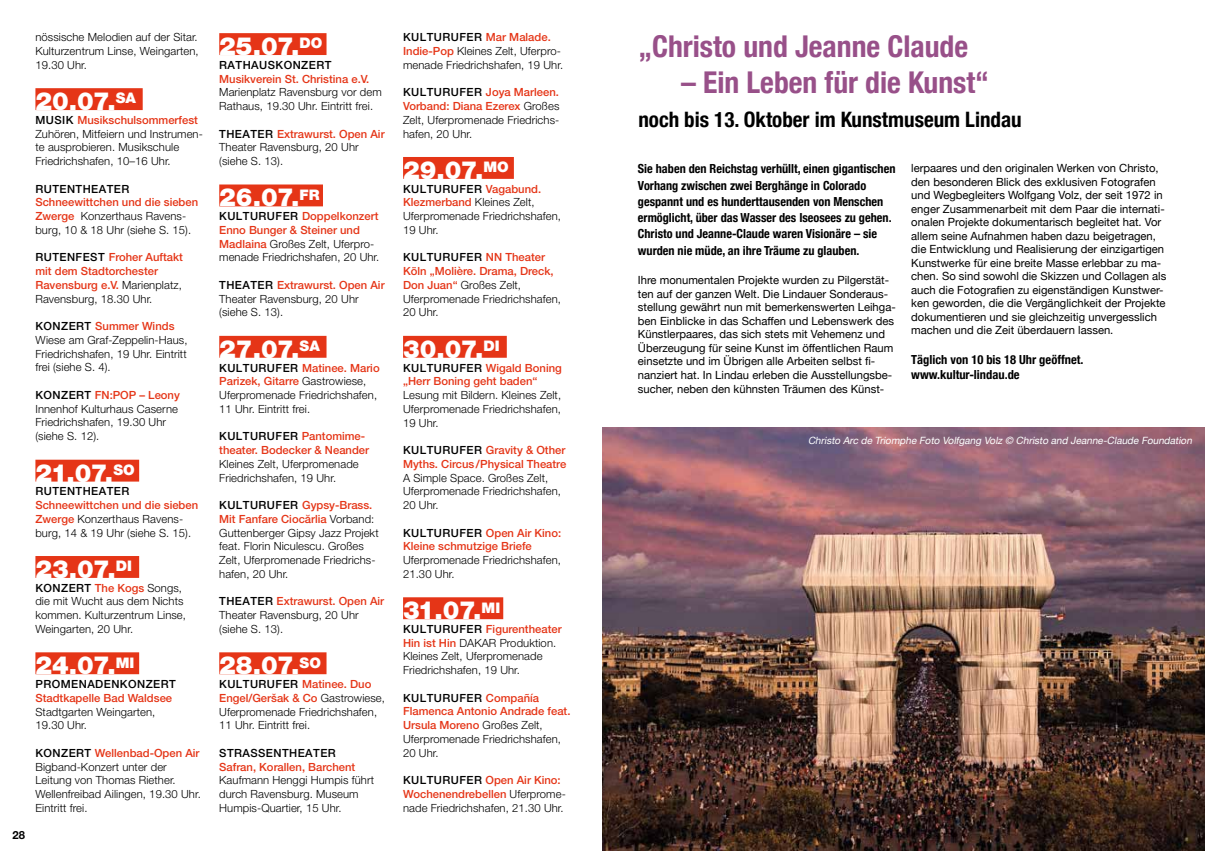
<style>
.page{position:relative;width:1205px;height:851px;background:#fff}
.page>*{position:absolute;margin:0;border:0;box-sizing:border-box;transform-origin:0 0}
.t1{font:700 condensed 30px "Helvetica Neue";color:#985089}
.t2{font:900 25px "Helvetica Neue LT Pro";letter-spacing:-.025em;color:#fff}
.t3{font:700 condensed 21.25px "Helvetica Neue";color:#000}
.t4{font:700 condensed 12.5px/16.2px "Helvetica Neue";color:#000}
.t5{font:300 11.25px/13.8px "Helvetica Neue LT Pro";letter-spacing:.01em;color:#000}
.t6{font:11.25px/13.5px "Helvetica Neue";color:#000}
.t7{font:500 11.25px/13.8px "Helvetica Neue LT Pro";color:#e53517}
.t8{font:500 11.25px "Helvetica Neue LT Pro";letter-spacing:.04em;color:#000}
.t9{font:700 11.25px "Helvetica Neue LT Pro";color:#000}
.t10{font:italic 10px "Helvetica Neue";color:#fff}
.s1{font-weight:500}
.s2{font-weight:500;color:#e53517}
.s3{color:#000}
.s4{font-weight:300;color:#000}
</style>
<div class="page">
<div style="left:35px;top:88px;width:108px;height:22px;background:#e53517"></div>
<div style="left:35px;top:459px;width:104px;height:22px;background:#e53517"></div>
<div style="left:35px;top:556px;width:104px;height:22px;background:#e53517"></div>
<div style="left:35px;top:652px;width:104px;height:22px;background:#e53517"></div>
<div style="left:219px;top:33px;width:107px;height:22px;background:#e53517"></div>
<div style="left:219px;top:184px;width:104px;height:22px;background:#e53517"></div>
<div style="left:219px;top:336px;width:107px;height:22px;background:#e53517"></div>
<div style="left:219px;top:652px;width:107px;height:22px;background:#e53517"></div>
<div style="left:403px;top:157px;width:111px;height:22px;background:#e53517"></div>
<div style="left:403px;top:336px;width:104px;height:22px;background:#e53517"></div>
<div style="left:403px;top:597px;width:100px;height:22px;background:#e53517"></div>
<img style="left:602px;top:427px;width:603px;height:423px">
<p class="t9" style="left:12px;top:828px;width:14px">28</p>
<p class="t5" style="left:35px;top:30px;width:165px;text-align:justify">nössische Melodien auf der Sitar.<br>Kulturzentrum Linse, Weingarten, 19.30 Uhr.</p>
<h2 class="t2" style="left:35px;top:86px;width:102px">20.07.<sup>SA</sup></h2>
<p class="t5" style="left:35px;top:113px;width:169px"><span class="s1">MUSIK</span> <span class="s2">Musikschulsommerfest<br></span>Zuhören, Mitfeiern und Instrumen&shy;te ausprobieren. Musikschule<br>Friedrichshafen, 10–16 Uhr.</p>
<p class="t8" style="left:35px;top:182px;width:95px">RUTENTHEATER</p>
<p class="t5" style="left:35px;top:195px;width:164px"><span class="s2">Schneewittchen und die sieben<br>Zwerge</span> Konzerthaus Ravens&shy;burg, 10 &amp; 18 Uhr (siehe S. 15).</p>
<p class="t7" style="left:35px;top:250px;width:149px"><span class="s3">RUTENFEST</span> Froher Auftakt mit dem Stadtorchester<br>Ravensburg e.V. <span class="s4">Marienplatz,<br>Ravensburg, 18.30 Uhr.</span></p>
<p class="t5" style="left:35px;top:319px;width:154px"><span class="s1">KONZERT</span> <span class="s2">Summer Winds<br></span>Wiese am Graf-Zeppelin-Haus,<br>Friedrichshafen, 19 Uhr. Eintritt frei (siehe S. 4).</p>
<p class="t5" style="left:35px;top:388px;width:146px"><span class="s1">KONZERT</span> <span class="s2">FN:POP – Leony<br></span>Innenhof Kulturhaus Caserne<br>Friedrichshafen, 19.30 Uhr (siehe S. 12).</p>
<h2 class="t2" style="left:35px;top:457px;width:101px">21.07.<sup>SO</sup></h2>
<p class="t8" style="left:35px;top:484px;width:95px">RUTENTHEATER</p>
<p class="t5" style="left:35px;top:498px;width:164px"><span class="s2">Schneewittchen und die sieben<br>Zwerge</span> Konzerthaus Ravens&shy;burg, 14 &amp; 19 Uhr (siehe S. 15).</p>
<h2 class="t2" style="left:35px;top:554px;width:98px">23.07.<sup>DI</sup></h2>
<p class="t5" style="left:35px;top:580px;width:152px"><span class="s1">KONZERT</span> <span class="s2">The Kogs</span> Songs, die mit Wucht aus dem Nichts kommen. Kulturzentrum Linse,<br>Weingarten, 20 Uhr.</p>
<h2 class="t2" style="left:35px;top:650px;width:100px">24.07.<sup>MI</sup></h2>
<p class="t8" style="left:35px;top:677px;width:142px">PROMENADENKONZERT</p>
<p class="t7" style="left:35px;top:690px;width:138px">Stadtkapelle Bad Waldsee</p>
<p class="t5" style="left:35px;top:704px;width:121px">Stadtgarten Weingarten,<br>19.30 Uhr.</p>
<p class="t5" style="left:35px;top:745px;width:167px"><span class="s1">KONZERT</span> <span class="s2">Wellenbad-Open Air<br></span>Bigband-Konzert unter der<br>Leitung von Thomas Riether.<br>Wellenfreibad Ailingen, 19.30 Uhr.<br>Eintritt frei.</p>
<h2 class="t2" style="left:219px;top:31px;width:105px">25.07.<sup>DO</sup></h2>
<p class="t8" style="left:219px;top:58px;width:114px">RATHAUSKONZERT</p>
<p class="t7" style="left:219px;top:71px;width:152px">Musikverein St. Christina e.V.</p>
<p class="t5" style="left:219px;top:85px;width:164px">Marienplatz Ravensburg vor dem<br>Rathaus, 19.30 Uhr. Eintritt frei.</p>
<p class="t5" style="left:219px;top:126px;width:167px"><span class="s1">THEATER</span> <span class="s2">Extrawurst. Open Air<br></span>Theater Ravensburg, 20 Uhr (siehe S. 13).</p>
<h2 class="t2" style="left:219px;top:182px;width:102px">26.07.<sup>FR</sup></h2>
<p class="t5" style="left:219px;top:209px;width:162px"><span class="s1">KULTURUFER</span> <span class="s2">Doppelkonzert<br>Enno Bunger &amp; Steiner und<br>Madlaina</span> Großes Zelt, Uferpro&shy;menade Friedrichshafen, 20 Uhr.</p>
<p class="t5" style="left:219px;top:278px;width:167px"><span class="s1">THEATER</span> <span class="s2">Extrawurst. Open Air<br></span>Theater Ravensburg, 20 Uhr (siehe S. 13).</p>
<h2 class="t2" style="left:219px;top:334px;width:102px">27.07.<sup>SA</sup></h2>
<p class="t5" style="left:219px;top:360px;width:162px"><span class="s1">KULTURUFER</span> <span class="s2">Matinee. Mario<br>Parizek, Gitarre</span> Gastrowiese,<br>Uferpromenade Friedrichshafen,<br>11 Uhr. Eintritt frei.</p>
<p class="t7" style="left:219px;top:429px;width:151px"><span class="s3">KULTURUFER</span> Pantomime&shy;theater. Bodecker &amp; Neander</p>
<p class="t5" style="left:219px;top:456px;width:141px">Kleines Zelt, Uferpromenade<br>Friedrichshafen, 19 Uhr.</p>
<p class="t5" style="left:219px;top:498px;width:161px"><span class="s1">KULTURUFER</span> <span class="s2">Gypsy-Brass.<br>Mit Fanfare Ciocărlia</span> Vorband:<br>Guttenberger Gipsy Jazz Projekt feat. Florin Niculescu. Großes<br>Zelt, Uferpromenade Friedrichs&shy;hafen, 20 Uhr.</p>
<p class="t5" style="left:219px;top:594px;width:166px"><span class="s1">THEATER</span> <span class="s2">Extrawurst. Open Air<br></span>Theater Ravensburg, 20 Uhr (siehe S. 13).</p>
<h2 class="t2" style="left:219px;top:650px;width:103px">28.07.<sup>SO</sup></h2>
<p class="t5" style="left:219px;top:676px;width:167px"><span class="s1">KULTURUFER</span> <span class="s2">Matinee. Duo<br>Engel/Geršak &amp; Co</span> Gastrowiese,<br>Uferpromenade Friedrichshafen,<br>11 Uhr. Eintritt frei.</p>
<p class="t8" style="left:219px;top:745px;width:118px">STRASSENTHEATER</p>
<p class="t7" style="left:219px;top:759px;width:138px">Safran, Korallen, Barchent</p>
<p class="t5" style="left:219px;top:773px;width:156px">Kaufmann Henggi Humpis führt durch Ravensburg. Museum<br>Humpis-Quartier, 15 Uhr.</p>
<p class="t5" style="left:403px;top:30px;width:162px"><span class="s1">KULTURUFER</span> <span class="s2">Mar Malade.<br>Indie-Pop</span> Kleines Zelt, Uferpro&shy;menade Friedrichshafen, 19 Uhr.</p>
<p class="t5" style="left:403px;top:85px;width:158px;text-align:justify"><span class="s1">KULTURUFER</span> <span class="s2">Joya Marleen.<br>Vorband: Diana Ezerex</span> Großes Zelt, Uferpromenade Friedrichs&shy;hafen, 20 Uhr.</p>
<h2 class="t2" style="left:403px;top:155px;width:107px">29.07.<sup>MO</sup></h2>
<p class="t5" style="left:403px;top:181px;width:159px"><span class="s1">KULTURUFER</span> <span class="s2">Vagabund.<br>Klezmerband</span> Kleines Zelt,<br>Uferpromenade Friedrichshafen,<br>19 Uhr.</p>
<p class="t5" style="left:403px;top:250px;width:159px"><span class="s1">KULTURUFER</span> <span class="s2">NN Theater<br>Köln „Molière. Drama, Dreck,<br>Don Juan“</span> Großes Zelt,<br>Uferpromenade Friedrichshafen,<br>20 Uhr.</p>
<h2 class="t2" style="left:403px;top:334px;width:98px">30.07.<sup>DI</sup></h2>
<p class="t7" style="left:403px;top:360px;width:160px"><span class="s3">KULTURUFER</span> Wigald Boning „Herr Boning geht baden“</p>
<p class="t5" style="left:403px;top:388px;width:160px;text-align:justify">Lesung mit Bildern. Kleines Zelt, Uferpromenade Friedrichshafen, 19 Uhr.</p>
<p class="t7" style="left:403px;top:443px;width:165px"><span class="s3">KULTURUFER</span> Gravity &amp; Other<br>Myths. Circus/Physical Theatre</p>
<p class="t5" style="left:403px;top:470px;width:159px">A Simple Space. Großes Zelt,<br>Uferpromenade Friedrichshafen,<br>20 Uhr.</p>
<p class="t7" style="left:403px;top:525px;width:160px"><span class="s3">KULTURUFER</span> Open Air Kino:<br>Kleine schmutzige Briefe</p>
<p class="t5" style="left:403px;top:553px;width:159px">Uferpromenade Friedrichshafen,<br>21.30 Uhr.</p>
<h2 class="t2" style="left:403px;top:595px;width:99px">31.07.<sup>MI</sup></h2>
<p class="t5" style="left:403px;top:621px;width:160px"><span class="s1">KULTURUFER</span> <span class="s2">Figurentheater<br>Hin ist Hin</span> DAKAR Produktion.<br>Kleines Zelt, Uferpromenade<br>Friedrichshafen, 19 Uhr.</p>
<p class="t7" style="left:403px;top:690px;width:169px"><span class="s3">KULTURUFER</span> Compañía<br>Flamenca Antonio Andrade feat.<br>Ursula Moreno <span class="s4">Großes Zelt,<br>Uferpromenade Friedrichshafen,<br>20 Uhr.</span></p>
<p class="t5" style="left:403px;top:773px;width:164px"><span class="s1">KULTURUFER</span> <span class="s2">Open Air Kino:<br>Wochenendrebellen</span> Uferprome&shy;nade Friedrichshafen, 21.30 Uhr.</p>
<h1 class="t1" style="left:638px;top:28px;width:331px">„Christo und Jeanne Claude</h1>
<h1 class="t1" style="left:681px;top:64px;width:309px">– Ein Leben für die Kunst“</h1>
<h3 class="t3" style="left:638px;top:107px;width:385px">noch bis 13. Oktober im Kunstmuseum Lindau</h3>
<p class="t4" style="left:638px;top:160px;width:259px">Sie haben den Reichstag verhüllt, einen gigantischen Vorhang zwischen zwei Berghänge in Colorado gespannt und es hunderttausenden von Menschen ermöglicht, über das Wasser des Iseosees zu gehen.<br>Christo und Jeanne-Claude waren Visionäre – sie wurden nie müde, an ihre Träume zu glauben.</p>
<p class="t6" style="left:638px;top:273px;width:259px">Ihre monumentalen Projekte wurden zu Pilgerstät&shy;ten auf der ganzen Welt. Die Lindauer Sonderaus&shy;stellung gewährt nun mit bemerkenswerten Leihga&shy;ben Einblicke in das Schaffen und Lebenswerk des Künstlerpaares, das sich stets mit Vehemenz und Überzeugung für seine Kunst im öffentlichen Raum einsetzte und im Übrigen alle Arbeiten selbst fi&shy;nanziert hat. In Lindau erleben die Ausstellungsbe&shy;sucher, neben den kühnsten Träumen des Künst-</p>
<p class="t6" style="left:911px;top:161px;width:257px">lerpaares und den originalen Werken von Christo, den besonderen Blick des exklusiven Fotografen und Wegbegleiters Wolfgang Volz, der seit 1972 in enger Zusammenarbeit mit dem Paar die internati&shy;onalen Projekte dokumentarisch begleitet hat. Vor allem seine Aufnahmen haben dazu beigetragen, die Entwicklung und Realisierung der einzigartigen Kunstwerke für eine breite Masse erlebbar zu ma&shy;chen. So sind sowohl die Skizzen und Collagen als auch die Fotografien zu eigenständigen Kunstwer&shy;ken geworden, die die Vergänglichkeit der Projekte dokumentieren und sie gleichzeitig unvergesslich machen und die Zeit überdauern lassen.</p>
<p class="t4" style="left:911px;top:352px;width:174px;line-height:15px">Täglich von 10 bis 18 Uhr geöffnet. www.kultur-lindau.de</p>
<p class="t10" style="left:808px;top:434px;width:387px">Christo Arc de Triomphe Foto Volfgang Volz © Christo and Jeanne-Claude Foundation</p>
</div>
